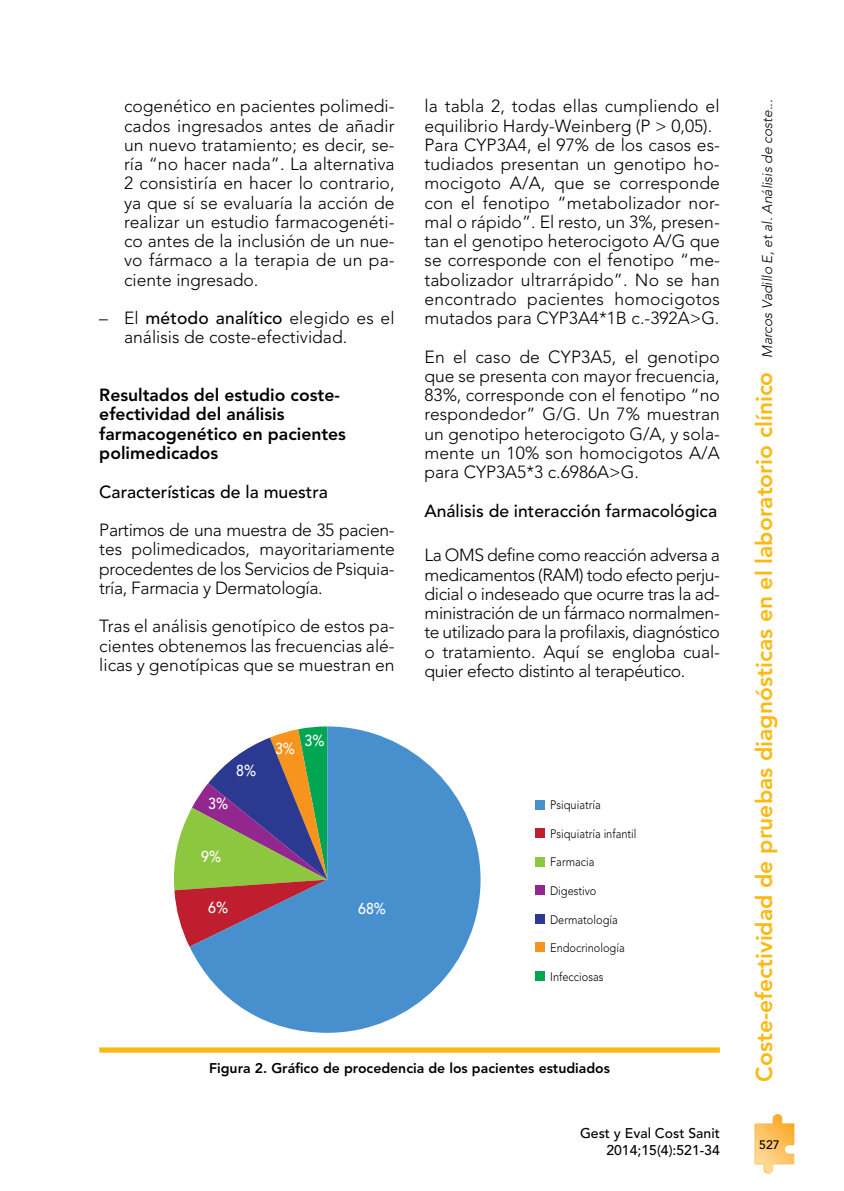
<style>
.page{position:relative;width:844px;height:1191px;background:#fff}
.page>*{position:absolute;margin:0;border:0;box-sizing:border-box;transform-origin:0 0}
.t1{font:800 22.75px "Avenir";color:#fdb913}
.t2{font:300 17.5px/19.2px "Avenir";color:#000;text-align:justify}
.t3{font:800 17.5px/19.2px "Avenir";color:#000}
.t4{font:500 17.5px "Avenir";color:#000}
.t5{font:500 15.75px "Avenir";color:#fff;scale:.9 1}
.t6{font:800 14px "Avenir";color:#000}
.t7{font:italic 300 14px "Avenir";color:#000}
.t8{font:500 14px/17.5px "Avenir";color:#000;text-align:right}
.t9{font:300 12.25px "Avenir";color:#000;scale:.9 1}
.t10{font:500 12.25px "Avenir";color:#000}
.s1{font-weight:500}
</style>
<div class="page">
<svg style="left:754px;top:1114px;width:40px;height:59px"></svg>
<div style="left:99px;top:1047px;width:620px;height:5px;background:#fdb913"></div>
<svg style="left:174px;top:814px;width:15px;height:132px"></svg>
<svg style="left:189px;top:726px;width:291px;height:306px;fill:#4890cd"></svg>
<div style="left:535px;top:800px;width:9px;height:9px;background:#4890cd"></div>
<div style="left:535px;top:828px;width:9px;height:9px;background:#be1e2d"></div>
<div style="left:535px;top:857px;width:9px;height:9px;background:#8dc63f"></div>
<div style="left:535px;top:885px;width:9px;height:9px;background:#92278f"></div>
<div style="left:535px;top:914px;width:9px;height:9px;background:#2b3990"></div>
<div style="left:535px;top:942px;width:9px;height:10px;background:#f7941e"></div>
<div style="left:535px;top:971px;width:9px;height:9px;background:#00a651"></div>
<p class="t2" style="left:124px;top:97px;width:272px">cogenético en pacientes polimedi&shy;cados ingresados antes de añadir un nuevo tratamiento; es decir, se&shy;ría “no hacer nada”. La alternativa 2 consistiría en hacer lo contrario, ya que sí se evaluaría la acción de realizar un estudio farmacogenéti&shy;co antes de la inclusión de un nue&shy;vo fármaco a la terapia de un pa&shy;ciente ingresado.</p>
<p class="t2" style="left:124px;top:308px;width:272px;text-indent:-25px">– El <span class="s1">método analítico</span> elegido es el análisis de coste-efectividad.</p>
<p class="t3" style="left:99px;top:385px;width:248px">Resultados del estudio coste&shy;efectividad del análisis farmacogenético en pacientes polimedicados</p>
<p class="t4" style="left:99px;top:481px;width:230px">Características de la muestra</p>
<p class="t2" style="left:99px;top:520px;width:297px">Partimos de una muestra de 35 pacien&shy;tes polimedicados, mayoritariamente procedentes de los Servicios de Psiquia&shy;tría, Farmacia y Dermatología.</p>
<p class="t2" style="left:99px;top:616px;width:297px">Tras el análisis genotípico de estos pa&shy;cientes obtenemos las frecuencias alé&shy;licas y genotípicas que se muestran en</p>
<p class="t5" style="left:208px;top:794px;width:24px">3%</p>
<p class="t5" style="left:236px;top:761px;width:24px">8%</p>
<p class="t5" style="left:201px;top:847px;width:24px">9%</p>
<p class="t5" style="left:275px;top:739px;width:24px">3%</p>
<p class="t5" style="left:304px;top:731px;width:24px">3%</p>
<p class="t5" style="left:208px;top:898px;width:24px">6%</p>
<p class="t5" style="left:358px;top:899px;width:32px">68%</p>
<p class="t2" style="left:424px;top:97px;width:297px;text-align:left">la tabla 2, todas ellas cumpliendo el equilibrio Hardy-Weinberg (P &gt; 0,05).<br>Para CYP3A4, el 97% de los casos es&shy;tudiados presentan un genotipo ho&shy;mocigoto A/A, que se corresponde con el fenotipo “metabolizador nor&shy;mal o rápido”. El resto, un 3%, presen&shy;tan el genotipo heterocigoto A/G que se corresponde con el fenotipo “me&shy;tabolizador ultrarrápido”. No se han encontrado pacientes homocigotos mutados para CYP3A4*1B c.-392A&gt;G.</p>
<p class="t2" style="left:424px;top:347px;width:297px">En el caso de CYP3A5, el genotipo que se presenta con mayor frecuencia, 83%, corresponde con el fenotipo “no respondedor” G/G. Un 7% muestran un genotipo heterocigoto G/A, y sola&shy;mente un 10% son homocigotos A/A para CYP3A5*3 c.6986A&gt;G.</p>
<p class="t4" style="left:424px;top:500px;width:294px">Análisis de interacción farmacológica</p>
<p class="t2" style="left:424px;top:545px;width:297px">La OMS define como reacción adversa a medicamentos (RAM) todo efecto perju&shy;dicial o indeseado que ocurre tras la ad&shy;ministración de un fármaco normalmen&shy;te utilizado para la profilaxis, diagnóstico o tratamiento. Aquí se engloba cual&shy;quier efecto distinto al terapéutico.</p>
<p class="t9" style="left:550px;top:798px;width:58px">Psiquiatría</p>
<p class="t9" style="left:550px;top:826px;width:97px">Psiquiatría infantil</p>
<p class="t9" style="left:550px;top:855px;width:51px">Farmacia</p>
<p class="t9" style="left:550px;top:883px;width:53px">Digestivo</p>
<p class="t9" style="left:550px;top:912px;width:77px">Dermatología</p>
<p class="t9" style="left:550px;top:940px;width:84px">Endocrinología</p>
<p class="t9" style="left:550px;top:969px;width:61px">Infecciosas</p>
<p class="t6" style="left:209px;top:1059px;width:402px">Figura 2. Gráfico de procedencia de los pacientes estudiados</p>
<p class="t8" style="left:580px;top:1124px;width:141px">Gest y Eval Cost Sanit<br>2014;15(4):521-34</p>
<p class="t7" style="left:758px;top:358px;width:260px;rotate:-90deg">Marcos Vadillo E, et al. Análisis de coste...</p>
<h1 class="t1" style="left:750px;top:1081px;width:711px;rotate:-90deg">Coste-efectividad de pruebas diagnósticas en el laboratorio clínico</h1>
<p class="t10" style="left:759px;top:1137px;width:22px">527</p>
</div>
